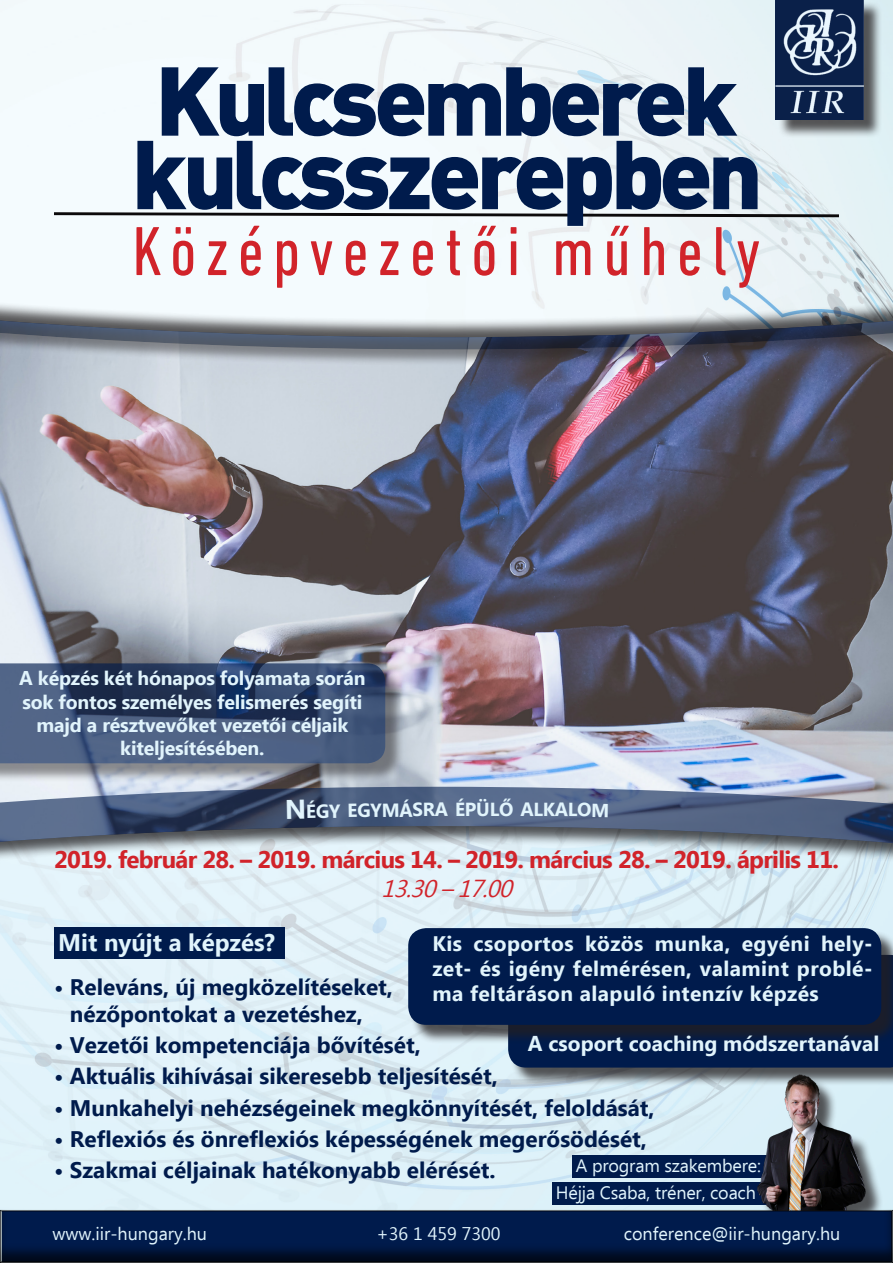
<style>
.page{position:relative;width:893px;height:1263px;background:#fff}
.page>*{position:absolute;margin:0;border:0;box-sizing:border-box;transform-origin:0 0}
.t1{font:96px/73.5px "DIN Alt Blk PFL";letter-spacing:-.05em;color:#001b4c}
.t2{font:condensed 70.5px "DIN Next LT Pro";letter-spacing:.13em;color:#d1232a}
.t3{font:700 24px/28.8px "Ebrima";letter-spacing:-.03em;color:#d1232a;text-align:center}
.t4{font:700 24px "Ebrima";color:#e1f4fc}
.t5{font:700 22.5px/27px "Ebrima";color:#001b4c}
.Címsorok{font:700 21px/25.2px "Ebrima";letter-spacing:.02em;color:#e1f4fc;text-align:justify}
.Címsorok-2{font:700 21px "Ebrima";color:#e1f4fc}
.t6{font:700 19.5px/23.4px "Ebrima";letter-spacing:-.01em;color:#e1f4fc;text-align:center}
.t7{font:700 18.9px "Ebrima";letter-spacing:-.015em;color:#e1f4fc}
.t8{font:18px "Ebrima";color:#e1f4fc}
.s1{font-size:27px}
.s2{font-weight:400;font-style:italic}
</style>
<div class="page">
<img style="left:0;top:366px;width:893px;height:421px">
<svg style="left:0;top:787px;width:893px;height:37px;background:#5b6b89"></svg>
<div style="left:0;top:824px;width:893px;height:439px;background:#231f20;opacity:.75"></div>
<div style="left:572px;top:1155px;width:198px;height:23px;background:#001b4c"></div>
<div style="left:552px;top:1182px;width:239px;height:23px;background:#001b4c"></div>
<div style="left:0;top:0;width:893px;height:362px;background:#231f20;opacity:.75"></div>
<div style="left:53px;top:212px;width:786px;height:7px;background:#231f20;opacity:.75"></div>
<div style="left:778px;top:1px;width:104px;height:137px;background:#231f20;opacity:.75"></div>
<img style="left:772px;top:0;width:97px;height:119px">
<div style="left:760px;top:1077px;width:123px;height:175px;background:#231f20;opacity:.75"></div>
<img style="left:739px;top:1086px;width:135px;height:121px">
<div style="left:0;top:1207px;width:893px;height:56px;background:#231f20;opacity:.75"></div>
<div style="left:54px;top:927px;width:231px;height:31px;background:#001b4c"></div>
<div style="left:510px;top:957px;width:383px;height:129px;background:#231f20;opacity:.75"></div>
<div style="left:508px;top:1044px;width:385px;height:23px;background:#001b4c"></div>
<div style="left:410px;top:930px;width:483px;height:114px;background:#231f20;opacity:.75"></div>
<div style="left:408px;top:928px;width:473px;height:97px;background:#001b4c;border-radius:18px"></div>
<div style="left:0;top:666px;width:404px;height:116px;background:#231f20;opacity:.75"></div>
<svg style="left:0;top:663px;width:385px;height:100px;background:#3c5073"></svg>
<p class="t1" style="left:131px;top:59px;width:631px">Kulcsemberek kulcsszerepben</p>
<p class="t2" style="left:132px;top:211px;width:630px">Középvezetői műhely</p>
<p class="t6" style="left:19px;top:668px;width:348px">A képzés két hónapos folyamata során sok fontos személyes felismerés segíti majd a résztvevőket vezetői céljaik kiteljesítésében.</p>
<p class="t7" style="left:285px;top:798px;width:139px;rotate:-1deg"><span class="s1">N</span>ÉGY EGYMÁS</p>
<p class="t7" style="left:423px;top:795px;width:134px">RA ÉPÜLŐ ALK</p>
<p class="t7" style="left:555px;top:795px;width:56px;rotate:1deg">ALOM</p>
<p class="t3" style="left:54px;top:846px;width:786px">2019. február 28. – 2019. március 14. – 2019. március 28. – 2019. április 11.<br><span class="s2">13.30–17.00</span></p>
<p class="t4" style="left:58px;top:925px;width:218px">Mit nyújt a képzés?</p>
<p class="Címsorok" style="left:432px;top:932px;width:442px">Kis csoportos közös munka, egyéni hely&shy;zet- és igény felmérésen, valamint problé&shy;ma feltáráson alapuló intenzív képzés</p>
<p class="Címsorok-2" style="left:528px;top:1027px;width:353px">A csoport coaching módszertanával</p>
<p class="t5" style="left:70px;top:974px;width:325px;text-indent:-16px">• Releváns, új megközelítéseket, nézőpontokat a vezetéshez,</p>
<p class="t5" style="left:54px;top:1033px;width:368px">• Vezetői kompetenciája bővítését,</p>
<p class="t5" style="left:54px;top:1064px;width:445px">• Aktuális kihívásai sikeresebb teljesítését,</p>
<p class="t5" style="left:54px;top:1095px;width:602px">• Munkahelyi nehézségeinek megkönnyítését, feloldását,</p>
<p class="t5" style="left:54px;top:1126px;width:594px">• Reflexiós és önreflexiós képességének megerősödését,</p>
<p class="t5" style="left:54px;top:1158px;width:443px">• Szakmai céljainak hatékonyabb elérését.</p>
<p class="t8" style="left:576px;top:1152px;width:187px">A program szakembere:</p>
<p class="t8" style="left:556px;top:1180px;width:202px">Héjja Csaba, tréner, coach</p>
<p class="t8" style="left:52px;top:1221px;width:156px">www.iir-hungary.hu</p>
<p class="t8" style="left:376px;top:1221px;width:126px">+36 1 459 7300</p>
<p class="t8" style="left:624px;top:1221px;width:218px">conference@iir-hungary.hu</p>
</div>
